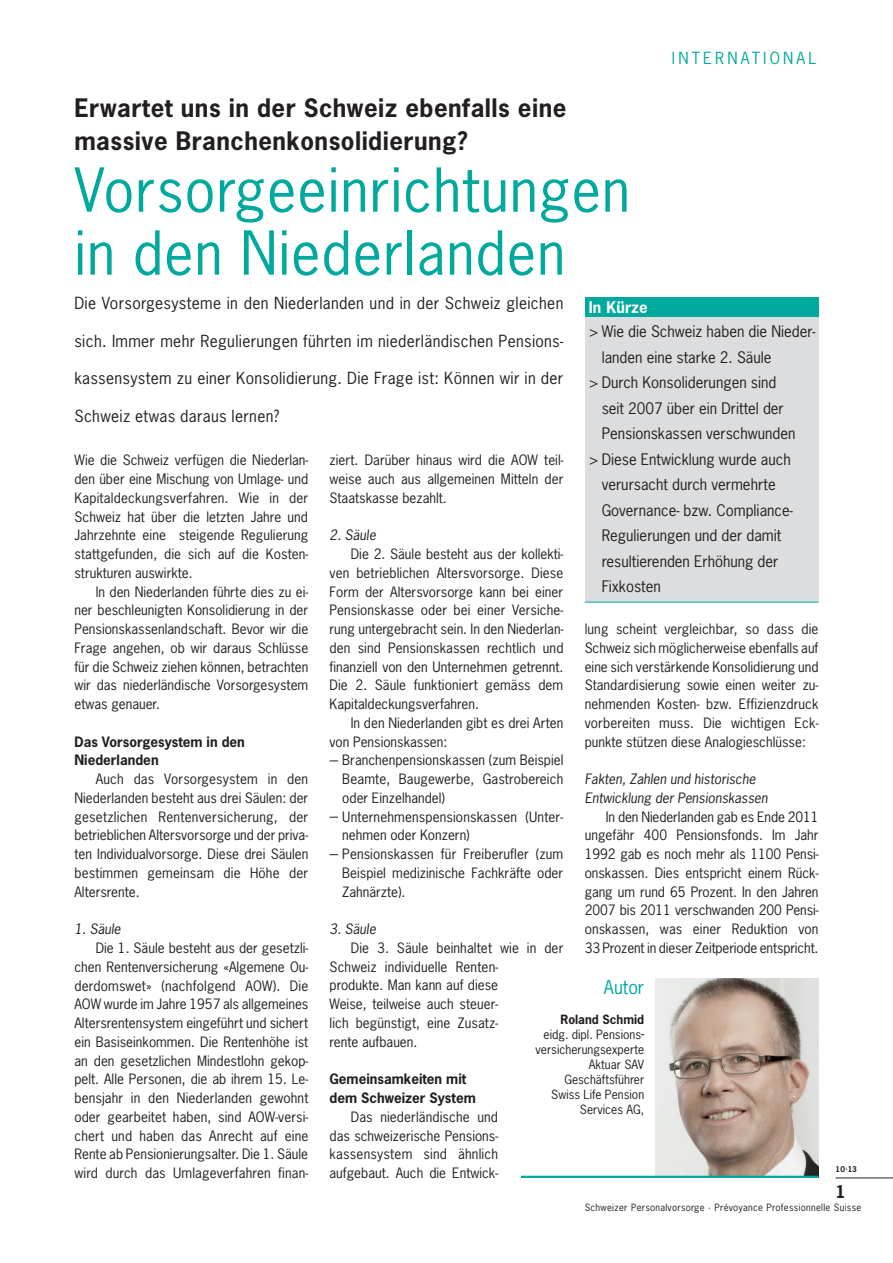
<style>
.page{position:relative;width:893px;height:1263px;background:#fff}
.page>*{position:absolute;margin:0;border:0;box-sizing:border-box;transform-origin:0 0}
.t1{font:57px/63px "News Gothic LT";letter-spacing:.02em;color:#00a99d}
.t2{font:700 24px/33px "News Gothic LT";letter-spacing:.02em;color:#231f20}
.t3{font:18px "News Gothic LT";color:#00a99d}
.t4{font:700 16.5px "News Gothic LT";color:#231f20}
.t5{font:15.75px "News Gothic LT";letter-spacing:.02em;color:#231f20}
.t6{font:15.75px "News Gothic LT";letter-spacing:.2em;color:#00a99d}
.t7{font:15px "News Gothic LT";color:#231f20}
.t8{font:700 15px "News Gothic LT";color:#fff}
.t9{font:13.5px/18.8px "News Gothic LT";color:#231f20;text-align:justify}
.t10{font:italic 13.5px/18.8px "News Gothic LT";color:#231f20}
.t11{font:700 13.5px/18.8px "News Gothic LT";color:#231f20}
.t12{font:12px/15px "News Gothic LT";color:#231f20;text-align:right}
.t13{font:9.45px "News Gothic LT";letter-spacing:.03em;color:#231f20}
.t14{font:700 7.5px "News Gothic LT";color:#231f20}
.s1{font-weight:700}
</style>
<div class="page">
<hr style="left:836px;top:1178px;width:57px;height:1px;background:#231f20">
<div style="left:585px;top:302px;width:234px;height:300px;background:#dcdddf"></div>
<hr style="left:585px;top:602px;width:234px;height:1px;background:#00a99d">
<div style="left:585px;top:298px;width:234px;height:19px;background:#00a99d"></div>
<img style="left:655px;top:978px;width:164px;height:198px">
<hr style="left:521px;top:1176px;width:298px;height:2px;background:#00a99d">
<h2 class="t2" style="left:74px;top:91px;width:494px">Erwartet uns in der Schweiz ebenfalls eine massive Branchenkonsolidierung?</h2>
<h1 class="t1" style="left:74px;top:158px;width:557px">Vorsorgeeinrichtungen in den Niederlanden</h1>
<p class="t6" style="left:672px;top:48px;width:146px">Internati onal</p>
<p class="t5" style="left:74px;top:293px;width:490px">Die Vorsorgesysteme in den Niederlanden und in der Schweiz gleichen</p>
<p class="t5" style="left:74px;top:331px;width:490px">sich. Immer mehr Regulierungen führten im niederländischen Pensions-</p>
<p class="t5" style="left:74px;top:368px;width:490px">kassensystem zu einer Konsolidierung. Die Frage ist: Können wir in der</p>
<p class="t5" style="left:74px;top:406px;width:206px">Schweiz etwas daraus lernen?</p>
<p class="t8" style="left:589px;top:298px;width:60px">In Kürze</p>
<p class="t7" style="left:589px;top:322px;width:228px">&gt; Wie die Schweiz haben die Nieder-</p>
<p class="t7" style="left:602px;top:348px;width:171px">landen eine starke 2. Säule</p>
<p class="t7" style="left:589px;top:373px;width:189px">&gt; Durch Konsoliderungen sind</p>
<p class="t7" style="left:602px;top:399px;width:184px">seit 2007 über ein Drittel der</p>
<p class="t7" style="left:602px;top:424px;width:195px">Pensionskassen verschwunden</p>
<p class="t7" style="left:589px;top:450px;width:203px">&gt; Diese Entwicklung wurde auch</p>
<p class="t7" style="left:602px;top:475px;width:176px">verursacht durch vermehrte</p>
<p class="t7" style="left:602px;top:501px;width:193px">Governance- bzw. Compliance-</p>
<p class="t7" style="left:602px;top:526px;width:181px">Regulierungen und der damit</p>
<p class="t7" style="left:602px;top:552px;width:178px">resultierenden Erhöhung der</p>
<p class="t7" style="left:602px;top:577px;width:61px">Fixkosten</p>
<p class="t9" style="left:330px;top:451px;width:235px">ziert. Darüber hinaus wird die AOW teil&shy;weise auch aus allgemeinen Mitteln der Staatskasse bezahlt.</p>
<p class="t10" style="left:330px;top:526px;width:48px">2. Säule</p>
<p class="t9" style="left:330px;top:544px;width:235px;text-indent:21px">Die 2. Säule besteht aus der kollekti&shy;ven betrieblichen Altersvorsorge. Diese Form der Altersvorsorge kann bei einer Pensionskasse oder bei einer Versiche&shy;rung untergebracht sein. In den Niederlan&shy;den sind Pensionskassen rechtlich und finanziell von den Unternehmen getrennt.<br>Die 2. Säule funktioniert gemäss dem Kapitaldeckungsverfahren.</p>
<p class="t9" style="left:330px;top:713px;width:235px;text-indent:21px">In den Niederlanden gibt es drei Arten von Pensionskassen:</p>
<p class="t9" style="left:342px;top:751px;width:223px;text-align:left">Branchenpensionskassen (zum Beispiel<br>Beamte, Baugewerbe, Gastrobereich oder Einzelhandel)<br>Unternehmenspensionskassen (Unter&shy;nehmen oder Konzern)<br>Pensionskassen für Freiberufler (zum<br>Beispiel medizinische Fachkräfte oder<br>Zahnärzte).</p>
<p class="t10" style="left:330px;top:920px;width:48px">3. Säule</p>
<p class="t9" style="left:330px;top:938px;width:235px;text-align:left;text-indent:21px">Die 3. Säule beinhaltet wie in der<br>Schweiz individuelle Renten-<br>produkte. Man kann auf diese<br>Weise, teilweise auch steuer-<br>lich begünstigt, eine Zusatz-<br>rente aufbauen.</p>
<p class="t11" style="left:330px;top:1069px;width:148px">Gemeinsamkeiten mit dem Schweizer System</p>
<p class="t9" style="left:330px;top:1107px;width:170px;text-indent:21px">Das niederländische und das schweizerische Pensions&shy;kassensystem sind ähnlich aufgebaut. Auch die Entwick-</p>
<p class="t9" style="left:74px;top:451px;width:235px">Wie die Schweiz verfügen die Niederlan&shy;den über eine Mischung von Umlage- und Kapitaldeckungsverfahren. Wie in der Schweiz hat über die letzten Jahre und Jahrzehnte eine steigende Regulierung stattgefunden, die sich auf die Kosten&shy;strukturen auswirkte.</p>
<p class="t9" style="left:74px;top:582px;width:235px;text-indent:21px">In den Niederlanden führte dies zu ei&shy;ner beschleunigten Konsolidierung in der Pensionskassenlandschaft. Bevor wir die Frage angehen, ob wir daraus Schlüsse für die Schweiz ziehen können, betrachten wir das niederländische Vorsorgesystem etwas genauer.</p>
<p class="t11" style="left:74px;top:732px;width:172px">Das Vorsorgesystem in den<br>Niederlanden</p>
<p class="t9" style="left:74px;top:770px;width:235px;text-indent:21px">Auch das Vorsorgesystem in den -Niederlanden besteht aus drei Säulen: der gesetzlichen Rentenversicherung, der betrieblichen Altersvorsorge und der priva&shy;ten Individualvorsorge. Diese drei Säulen bestimmen gemeinsam die Höhe der -Altersrente.</p>
<p class="t10" style="left:74px;top:920px;width:48px">1. Säule</p>
<p class="t9" style="left:74px;top:938px;width:235px;text-indent:21px">Die 1. Säule besteht aus der gesetzli&shy;chen Rentenversicherung «Algemene Ou&shy;derdomswet» (nachfolgend AOW). Die AOW wurde im Jahre 1957 als allgemeines Altersrentensystem eingeführt und sichert ein Basiseinkommen. Die Rentenhöhe ist an den gesetzlichen Mindestlohn gekop&shy;pelt. Alle Personen, die ab ihrem 15. Le&shy;bensjahr in den Niederlanden gewohnt oder gearbeitet haben, sind AOW-versi&shy;chert und haben das Anrecht auf eine Rente ab Pensionierungsalter. Die 1. Säule wird durch das Umlageverfahren finan-</p>
<p class="t9" style="left:585px;top:619px;width:235px">lung scheint vergleichbar, so dass die Schweiz sich möglicherweise ebenfalls auf eine sich verstärkende Konsolidierung und Standardisierung sowie einen weiter zu&shy;nehmenden Kosten- bzw. Effizienzdruck vorbereiten muss. Die wichtigen Eck&shy;punkte stützen diese Analogieschlüsse:</p>
<p class="t10" style="left:585px;top:770px;width:185px">Fakten, Zahlen und historische<br>Entwicklung der Pensionskassen</p>
<p class="t9" style="left:585px;top:807px;width:235px;text-indent:21px">In den Niederlanden gab es Ende 2011 ungefähr 400 Pensionsfonds. Im Jahr 1992 gab es noch mehr als 1100 Pensi&shy;onskassen. Dies entspricht einem Rück&shy;gang um rund 65 Prozent. In den Jahren 2007 bis 2011 verschwanden 200 Pensi&shy;onskassen, was einer Reduktion von 33 Prozent in dieser Zeitperiode entspricht.</p>
<h3 class="t3" style="left:604px;top:975px;width:42px">Autor</h3>
<p class="t12" style="left:536px;top:1011px;width:110px"><span class="s1">Roland Schmid </span>eidg. dipl. Pensions&shy;versicherungsexperte<br>Aktuar SAV<br>Geschäftsführer<br>Swiss Life Pension<br>Services AG,</p>
<p class="t14" style="left:836px;top:1164px;width:23px">10·13</p>
<p class="t4" style="left:836px;top:1180px;width:12px">1</p>
<p class="t13" style="left:585px;top:1201px;width:278px">Schweizer Personalvorsorge · Prévoyance Professionnelle Suisse</p>
</div>
